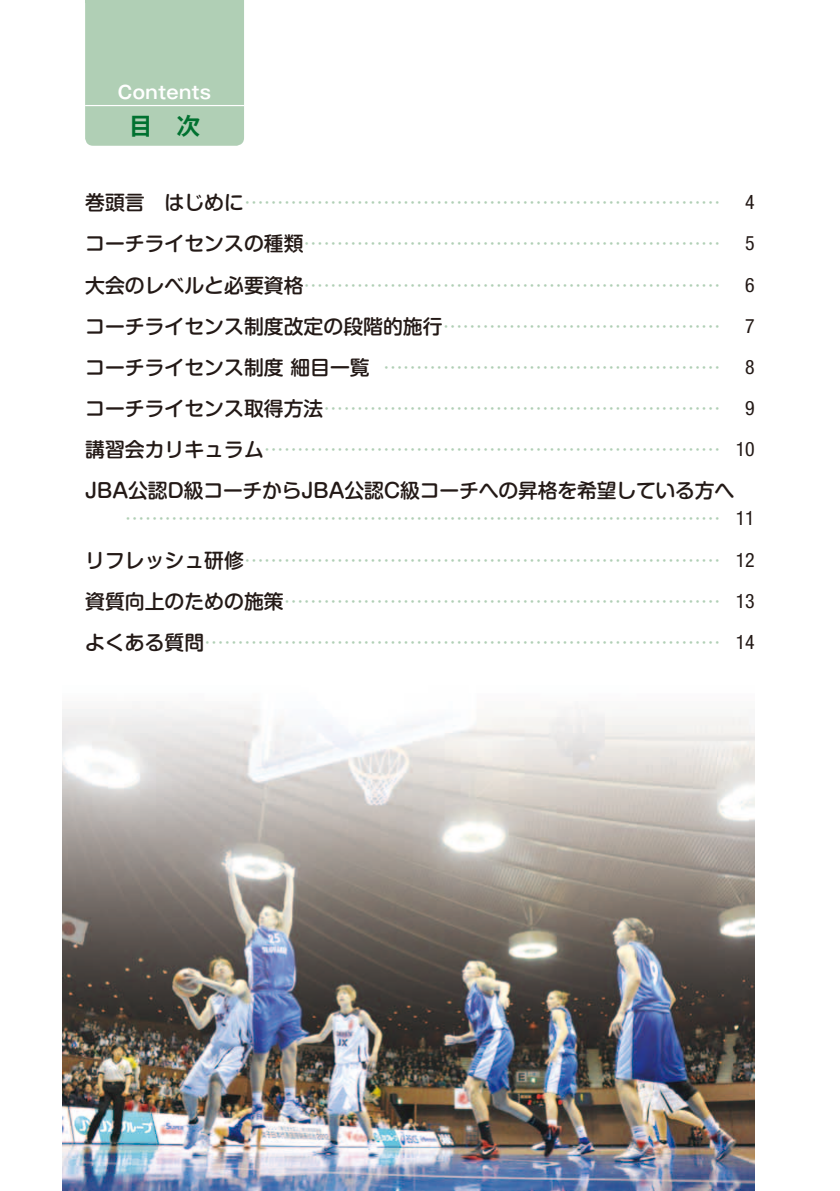
<style>
.page{position:relative;width:840px;height:1191px;background:#fff}
.page>*{position:absolute;margin:0;border:0;box-sizing:border-box;transform-origin:0 0}
.t1{font:700 23.8px "Gothic MB101 Pro De";color:#007130}
.t2{font:19.8px/41px "Shin M Go Pro";color:#b0cfb5;text-align:justify}
.t3{font:700 17.8px "Gothic MB101 Pro De";letter-spacing:.02em;color:#fff}
.s1{font-weight:500;color:#231916}
.s2{font-family:"Helvetica Neue LT Std";font-stretch:condensed;color:#231916}
</style>
<div class="page">
<img style="left:62px;top:705px;width:692px;height:486px">
<div style="left:85px;top:3px;width:159px;height:143px;background:#b0cfb5"></div>
<hr style="left:85px;top:0;width:159px;height:3px;background:#b0cfb5">
<hr style="left:85px;top:105px;width:159px;height:1px;background:#fff">
<p class="t3" style="left:118px;top:77px;width:95px">Contents</p>
<p class="t1" style="left:129px;top:106px;width:73px">目　次</p>
<p class="t2" style="left:85px;top:180px;width:671px"><span class="s1">巻頭言　はじめに</span>……………………………………………………………… <span class="s2">4</span><span class="s1">コーチライセンスの種類</span>……………………………………………………… <span class="s2">5</span><span class="s1">大会のレベルと必要資格</span>……………………………………………………… <span class="s2">6</span><span class="s1">コーチライセンス制度改定の段階的施行</span>…………………………………… <span class="s2">7</span><span class="s1">コーチライセンス制度 細目一覧</span> …………………………………………… <span class="s2">8</span><span class="s1">コーチライセンス取得方法</span>…………………………………………………… <span class="s2">9</span><span class="s1">講習会カリキュラム</span>…………………………………………………………… <span class="s2">10<br></span><span class="s1">JBA公認D級コーチからJBA公認C級コーチへの昇格を希望している方へ</span></p>
<p class="t2" style="left:85px;top:496px;width:670px">　　……………………………………………………………………………… <span class="s2">11</span><span class="s1">リフレッシュ研修</span>……………………………………………………………… <span class="s2">12</span><span class="s1">資質向上のための施策</span>………………………………………………………… <span class="s2">13</span><span class="s1">よくある質問</span>…………………………………………………………………… <span class="s2">14</span></p>
</div>
